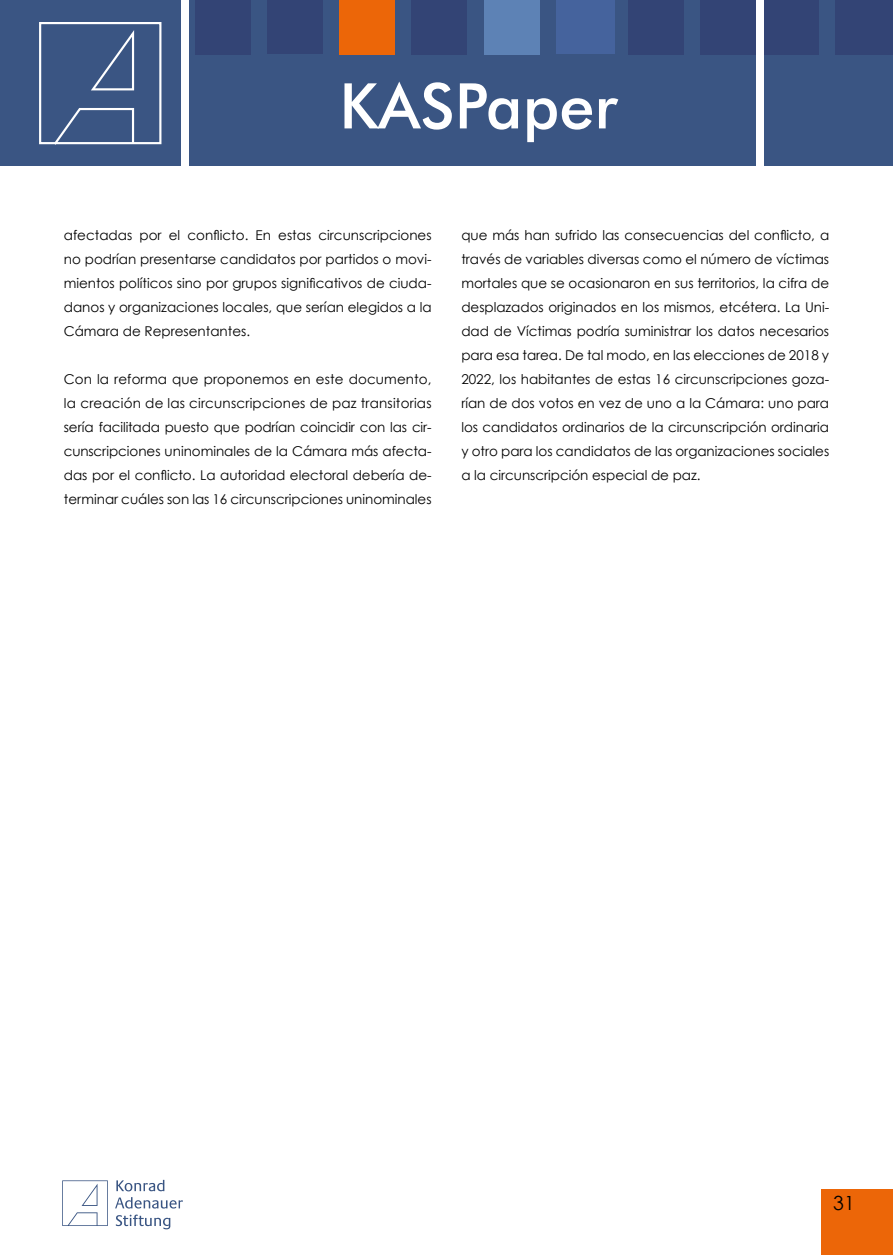
<style>
.page{position:relative;width:893px;height:1255px;background:#fff}
.page>*{position:absolute;margin:0;border:0;box-sizing:border-box;transform-origin:0 0}
.t1{font:500 63px "Futura BT";color:#fff}
.t2{font:19.5px "Century Gothic";color:#000}
.t3{font:13.5px/24px "Century Gothic";color:#000;text-align:justify}
</style>
<div class="page">
<div style="left:0;top:0;width:893px;height:165px;background:#3a5583"></div>
<div style="left:181px;top:0;width:7px;height:166px;background:#fff"></div>
<div style="left:195px;top:0;width:55px;height:54px;background:#334475"></div>
<div style="left:484px;top:0;width:55px;height:55px;background:#5d82b5"></div>
<div style="left:267px;top:0;width:56px;height:54px;background:#334475"></div>
<div style="left:339px;top:0;width:56px;height:55px;background:#ec6608"></div>
<div style="left:628px;top:0;width:56px;height:54px;background:#334475"></div>
<div style="left:412px;top:0;width:55px;height:55px;background:#334475"></div>
<div style="left:701px;top:0;width:55px;height:54px;background:#334475"></div>
<div style="left:763px;top:0;width:56px;height:54px;background:#334475"></div>
<div style="left:836px;top:0;width:57px;height:54px;background:#334475"></div>
<div style="left:556px;top:0;width:58px;height:53px;background:#45639d"></div>
<div style="left:39px;top:22px;width:122px;height:122px;border:2px solid #fff"></div>
<svg style="left:91px;top:30px;width:44px;height:61px"></svg>
<svg style="left:52px;top:108px;width:83px;height:37px"></svg>
<div style="left:756px;top:0;width:7px;height:166px;background:#fff"></div>
<div style="left:821px;top:1188px;width:72px;height:66px;background:#ec6608"></div>
<svg style="left:62px;top:1180px;width:46px;height:45px"></svg>
<svg style="left:115px;top:1179px;width:68px;height:29px"></svg>
<svg style="left:116px;top:1214px;width:54px;height:15px"></svg>
<h1 class="t1" style="left:339px;top:68px;width:280px">KASPaper</h1>
<p class="t3" style="left:64px;top:223px;width:369px">afectadas por el conflicto. En estas circunscripciones no podrían presentarse candidatos por partidos o movi&shy;mientos políticos sino por grupos significativos de ciuda&shy;danos y organizaciones locales, que serían elegidos a la Cámara de Representantes.</p>
<p class="t3" style="left:64px;top:367px;width:369px">Con la reforma que proponemos en este documento, la creación de las circunscripciones de paz transitorias sería facilitada puesto que podrían coincidir con las cir&shy;cunscripciones uninominales de la Cámara más afecta&shy;das por el conflicto. La autoridad electoral debería de&shy;terminar cuáles son las 16 circunscripciones uninominales</p>
<p class="t3" style="left:461px;top:223px;width:369px">que más han sufrido las consecuencias del conflicto, a través de variables diversas como el número de víctimas mortales que se ocasionaron en sus territorios, la cifra de desplazados originados en los mismos, etcétera. La Uni&shy;dad de Víctimas podría suministrar los datos necesarios para esa tarea. De tal modo, en las elecciones de 2018 y 2022, los habitantes de estas 16 circunscripciones goza&shy;rían de dos votos en vez de uno a la Cámara: uno para los candidatos ordinarios de la circunscripción ordinaria y otro para los candidatos de las organizaciones sociales a la circunscripción especial de paz.</p>
<h2 class="t2" style="left:833px;top:1191px;width:23px">31</h2>
</div>
